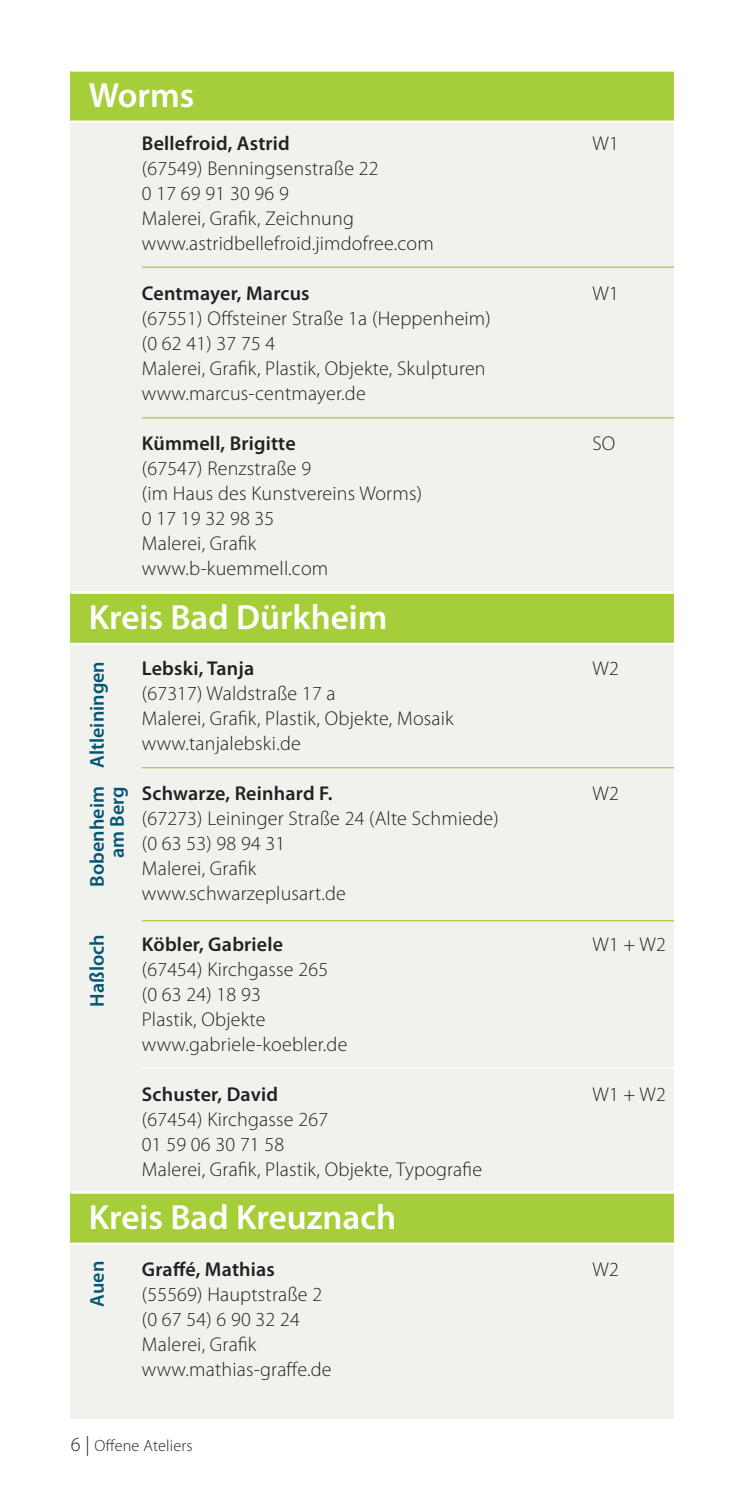
<style>
.page{position:relative;width:745px;height:1489px;background:#fff}
.page>*{position:absolute;margin:0;border:0;box-sizing:border-box;transform-origin:0 0}
.t1{font:600 35px "Myriad Pro";color:#fff}
.t2{font:300 20px/25px "Myriad Pro";letter-spacing:.01em;color:#231f20}
.t3{font:600 20px "Myriad Pro";letter-spacing:.01em;color:#231f20}
.t4{font:600 20px/20px "Myriad Pro";color:#025574;text-align:right}
.t5{font:300 16.25px "Myriad Pro";letter-spacing:.01em;color:#231f20}
.s1{font-size:20px}
</style>
<div class="page">
<div style="left:71px;top:71px;width:602px;height:1346px;background:#f1f2ed"></div>
<hr style="left:142px;top:417px;width:531px;height:1px;background:#a6ce39">
<hr style="left:142px;top:767px;width:531px;height:1px;background:#a6ce39">
<hr style="left:142px;top:920px;width:531px;height:1px;background:#a6ce39">
<div style="left:71px;top:71px;width:602px;height:49px;background:#a6ce39"></div>
<hr style="left:71px;top:120px;width:602px;height:3px;background:#fff">
<hr style="left:71px;top:69px;width:602px;height:3px;background:#fff">
<div style="left:71px;top:593px;width:602px;height:49px;background:#a6ce39"></div>
<hr style="left:71px;top:642px;width:602px;height:3px;background:#fff">
<hr style="left:71px;top:591px;width:602px;height:3px;background:#fff">
<div style="left:71px;top:1192px;width:602px;height:50px;background:#a6ce39"></div>
<hr style="left:71px;top:1242px;width:602px;height:2px;background:#fff">
<hr style="left:71px;top:1191px;width:602px;height:2px;background:#fff">
<hr style="left:142px;top:266px;width:531px;height:2px;background:#a6ce39">
<hr style="left:142px;top:1067px;width:531px;height:1px;background:#fff">
<h1 class="t1" style="left:89px;top:73px;width:107px">Worms</h1>
<p class="t3" style="left:142px;top:131px;width:149px">Bellefroid, Astrid</p>
<p class="t2" style="left:592px;top:131px;width:28px">W1</p>
<p class="t2" style="left:142px;top:156px;width:293px">(67549) Benningsenstraße 22<br>0 17 69 91 30 96 9<br>Malerei, Grafik, Zeichnung www.astridbellefroid.jimdofree.com</p>
<p class="t3" style="left:142px;top:281px;width:169px">Centmayer, Marcus</p>
<p class="t2" style="left:592px;top:281px;width:28px">W1</p>
<p class="t2" style="left:142px;top:306px;width:350px">(67551) Offsteiner Straße 1a (Heppenheim) (0 62 41) 37 75 4<br>Malerei, Grafik, Plastik, Objekte, Skulpturen www.marcus-centmayer.de</p>
<p class="t3" style="left:142px;top:431px;width:155px">Kümmell, Brigitte</p>
<p class="t2" style="left:592px;top:431px;width:24px">SO</p>
<p class="t2" style="left:142px;top:456px;width:281px">(67547) Renzstraße 9<br>(im Haus des Kunstvereins Worms)<br>0 17 19 32 98 35<br>Malerei, Grafik www.b-kuemmell.com</p>
<h1 class="t1" style="left:89px;top:595px;width:300px">Kreis Bad Dürkheim</h1>
<p class="t4" style="left:86px;top:767px;width:108px;rotate:-90deg">Altleiningen</p>
<p class="t4" style="left:86px;top:886px;width:102px;rotate:-90deg">Bobenheim am Berg</p>
<p class="t4" style="left:86px;top:1006px;width:73px;rotate:-90deg">Haßloch</p>
<p class="t3" style="left:142px;top:656px;width:114px">Lebski, Tanja</p>
<p class="t2" style="left:592px;top:656px;width:28px">W2</p>
<p class="t2" style="left:142px;top:681px;width:313px">(67317) Waldstraße 17 a<br>Malerei, Grafik, Plastik, Objekte, Mosaik www.tanjalebski.de</p>
<p class="t3" style="left:142px;top:781px;width:192px">Schwarze, Reinhard F.</p>
<p class="t2" style="left:592px;top:781px;width:28px">W2</p>
<p class="t2" style="left:142px;top:806px;width:358px">(67273) Leininger Straße 24 (Alte Schmiede) (0 63 53) 98 94 31<br>Malerei, Grafik<br>www.schwarzeplusart.de</p>
<p class="t3" style="left:142px;top:931px;width:143px">Köbler, Gabriele</p>
<p class="t2" style="left:592px;top:931px;width:75px">W1 + W2</p>
<p class="t2" style="left:142px;top:956px;width:207px">(67454) Kirchgasse 265 (0 63 24) 18 93<br>Plastik, Objekte www.gabriele-koebler.de</p>
<p class="t3" style="left:142px;top:1081px;width:137px">Schuster, David</p>
<p class="t2" style="left:592px;top:1081px;width:75px">W1 + W2</p>
<p class="t2" style="left:142px;top:1106px;width:341px">(67454) Kirchgasse 267<br>01 59 06 30 71 58<br>Malerei, Grafik, Plastik, Objekte, Typografie</p>
<h1 class="t1" style="left:89px;top:1194px;width:309px">Kreis Bad Kreuznach</h1>
<p class="t4" style="left:86px;top:1306px;width:47px;rotate:-90deg">Auen</p>
<p class="t3" style="left:142px;top:1256px;width:134px">Graffé, Mathias</p>
<p class="t2" style="left:592px;top:1256px;width:28px">W2</p>
<p class="t2" style="left:142px;top:1281px;width:191px">(55569) Hauptstraße 2 (0 67 54) 6 90 32 24<br>Malerei, Grafik www.mathias-graffe.de</p>
<p class="t5" style="left:71px;top:1436px;width:123px"><span class="s1">6 |</span> Offene Ateliers</p>
</div>
